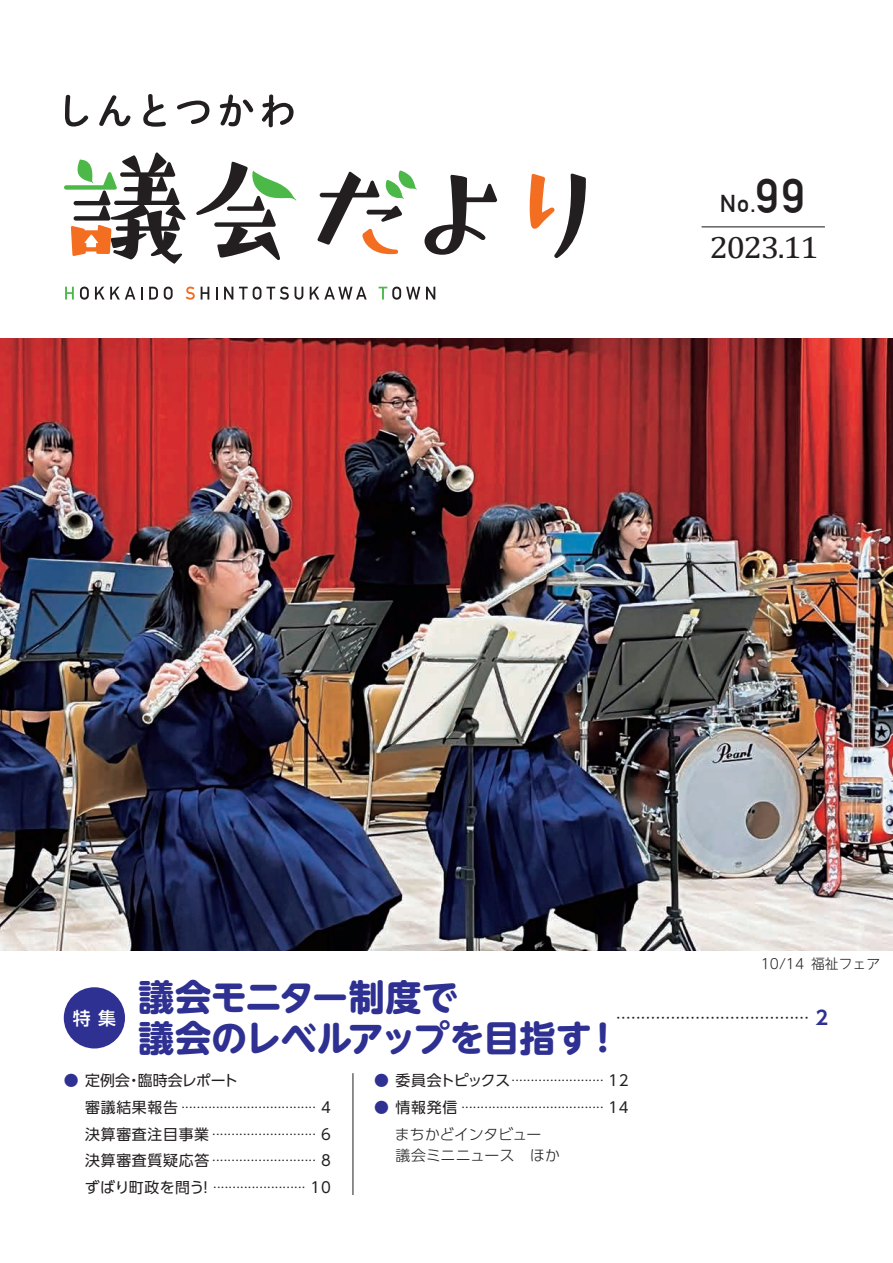
<style>
.page{position:relative;width:893px;height:1263px;background:#fff}
.page>*{position:absolute;margin:0;border:0;box-sizing:border-box;transform-origin:0 0}
.t1{font:700 47.85px "DIN Alternate";color:#231f20}
.t2{font:700 36.15px "UD Shin M Go Pr 6";letter-spacing:-.01em;color:#2e3092}
.t3{font:30.9px "Cambria Math";letter-spacing:-.05em;color:#231f20;scale:1.1 1}
.t4{font:700 23.85px "DIN Alternate";color:#231f20}
.t5{font:300 expanded 19.2px "Shin Go Pr 6";color:#231f20}
.t6{font:500 17.85px "UD Shin Go Pr 6";color:#fff}
.t7{font:300 expanded 14.85px/26.5px "Shin Go Pr 6";color:#231f20;text-align:justify}
.t8{font:14.85px "UD Shin Go Pr 6";letter-spacing:.05em;color:#231f20}
.t9{font:300 14.85px/21.3px "UD Shin Go Pr 6";letter-spacing:-.015em;color:#231f20}
.t10{font:14.85px "UD Shin Go Pr 6";letter-spacing:-.06em;color:#231f20}
.t11{font:14.85px "UD Shin Go Pr 6";letter-spacing:-.025em;color:#231f20}
.t12{font:300 13.8px "UD Shin M Go Pr 6";color:#231f20}
.s1{font-size:23.85px}
.s2{font-family:"UD Shin Go Pr 6 De";font-weight:700;font-stretch:normal;color:#2e3092}
.s3{color:#2e3092}
.s4{font-family:"UD Shin Go Pr 6";font-weight:400;font-stretch:normal}
.s5{font-family:"UD Shin Go Pr 6";font-weight:400;font-stretch:normal;color:#2e3092}
</style>
<div class="page">
<img style="left:0;top:338px;width:893px;height:612px">
<hr style="left:702px;top:226px;width:123px;height:1px;background:#231f20">
<div style="left:64px;top:987px;width:61px;height:61px;background:#2e3092;border-radius:50%"></div>
<svg style="left:65px;top:95px;width:23px;height:32px"></svg>
<svg style="left:99px;top:95px;width:31px;height:31px"></svg>
<svg style="left:143px;top:94px;width:23px;height:33px"></svg>
<svg style="left:177px;top:101px;width:32px;height:23px"></svg>
<svg style="left:220px;top:95px;width:33px;height:31px"></svg>
<svg style="left:262px;top:94px;width:32px;height:33px"></svg>
<svg style="left:65px;top:287px;width:9px;height:13px"></svg>
<svg style="left:80px;top:287px;width:9px;height:13px"></svg>
<svg style="left:95px;top:287px;width:40px;height:13px"></svg>
<svg style="left:141px;top:287px;width:2px;height:13px"></svg>
<svg style="left:149px;top:287px;width:9px;height:13px"></svg>
<svg style="left:164px;top:287px;width:9px;height:13px"></svg>
<svg style="left:186px;top:287px;width:9px;height:13px"></svg>
<svg style="left:201px;top:287px;width:8px;height:13px"></svg>
<svg style="left:216px;top:287px;width:2px;height:13px"></svg>
<svg style="left:224px;top:287px;width:9px;height:13px"></svg>
<svg style="left:239px;top:287px;width:50px;height:13px"></svg>
<svg style="left:295px;top:287px;width:8px;height:13px"></svg>
<svg style="left:310px;top:287px;width:57px;height:13px"></svg>
<svg style="left:379px;top:287px;width:41px;height:13px"></svg>
<svg style="left:426px;top:287px;width:9px;height:13px"></svg>
<svg style="left:424px;top:175px;width:73px;height:80px"></svg>
<svg style="left:196px;top:162px;width:101px;height:98px"></svg>
<svg style="left:317px;top:170px;width:100px;height:84px"></svg>
<svg style="left:64px;top:152px;width:122px;height:112px"></svg>
<svg style="left:530px;top:174px;width:56px;height:84px"></svg>
<hr style="left:353px;top:1073px;width:1px;height:122px;background:#231f20">
<h1 class="t1" style="left:750px;top:160px;width:56px"><span class="s1">.</span>99</h1>
<h3 class="t4" style="left:720px;top:185px;width:31px">No</h3>
<h3 class="t3" style="left:709px;top:229px;width:101px">2023.11</h3>
<p class="t6" style="left:73px;top:1003px;width:45px">特集</p>
<h2 class="t2" style="left:138px;top:966px;width:321px">議会モニター制度で</h2>
<h2 class="t2" style="left:138px;top:1007px;width:455px">議会のレベルアップを目指す</h2>
<h2 class="t2" style="left:585px;top:1007px;width:38px">！</h2>
<p class="t12" style="left:811px;top:953px;width:71px">福祉フェア</p>
<p class="t12" style="left:761px;top:953px;width:45px">10/14</p>
<p class="t5" style="left:609px;top:1002px;width:221px">・・・・・・・・・・・・・・・・・・・・・・・・・・・・・・・・・・・・・・・ <span class="s2">2</span></p>
<p class="t11" style="left:138px;top:1069px;width:102px">臨時会レポート</p>
<p class="t8" style="left:64px;top:1069px;width:68px"><span class="s3">●</span> 定例会</p>
<p class="t8" style="left:85px;top:1095px;width:95px">審議結果報告</p>
<p class="t8" style="left:85px;top:1122px;width:126px">決算審査注目事業</p>
<p class="t8" style="left:85px;top:1148px;width:126px">決算審査質疑応答</p>
<p class="t8" style="left:198px;top:1175px;width:16px">!</p>
<p class="t8" style="left:126px;top:1069px;width:16px">・</p>
<p class="t7" style="left:207px;top:1093px;width:126px;text-indent:-31px">・・・・・・・・・・・・・・・・・・・・・・・・・・・・・・・・・・・ <span class="s4">4</span>・・・・・・・・・・・・・・・・・・・・・・・・・・・ <span class="s4">6</span>・・・・・・・・・・・・・・・・・・・・・・・・・・・ <span class="s4">8</span></p>
<p class="t7" style="left:85px;top:1172px;width:248px"><span class="s4">ずばり町政を問う</span> ・・・・・・・・・・・・・・・・・・・・・・・・ <span class="s4">1 0</span></p>
<p class="t10" style="left:374px;top:1069px;width:138px"><span class="s3">●</span> 委員会トピックス</p>
<p class="t9" style="left:374px;top:1123px;width:187px">　まちかどインタビュー<br>　議会ミニニュース　ほか</p>
<p class="t8" style="left:606px;top:1069px;width:24px">１2</p>
<p class="t7" style="left:506px;top:1066px;width:105px">・・・・・・・・・・・・・・・・・・・・・・・・</p>
<p class="t7" style="left:374px;top:1093px;width:237px"><span class="s5">●</span> <span class="s4">情報発信</span> ・・・・・・・・・・・・・・・・・・・・・・・・・・・・・・・・・・・・・</p>
<p class="t8" style="left:606px;top:1095px;width:24px">１4</p>
</div>
